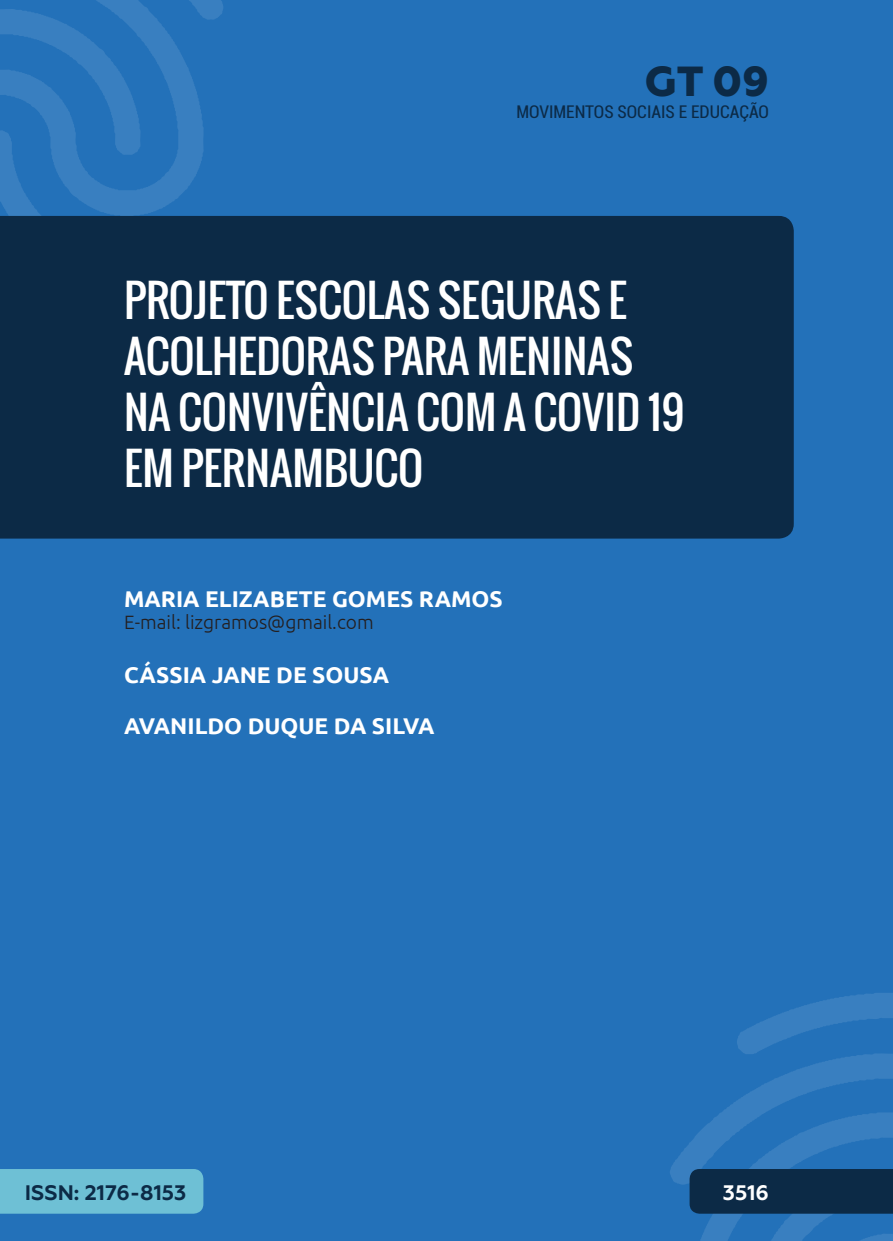
<style>
.page{position:relative;width:893px;height:1241px;background:#fff}
.page>*{position:absolute;margin:0;border:0;box-sizing:border-box;transform-origin:0 0}
._0_TÍTULO{font:43.75px/56px "Oswald";color:#fff}
.t1{font:800 42px "Geometria";color:#0c2a46}
._1_AUTOR{font:700 22.75px "Ubuntu";color:#fff}
.t2{font:700 21px "Geometria";color:#0c2a46}
.t3{font:700 21px "Geometria";color:#fff}
._2_FORMACAO{font:300 19.25px "Ubuntu";color:#231f20}
.t4{font:condensed 17.5px "Roboto";color:#0c2a46}
</style>
<div class="page">
<div style="left:0;top:0;width:893px;height:1240px;background:#2371b9"></div>
<svg style="left:0;top:0;width:223px;height:216px"></svg>
<div style="left:0;top:216px;width:794px;height:322px;background:#0c2a46"></div>
<svg style="left:670px;top:993px;width:223px;height:247px"></svg>
<div style="left:0;top:1169px;width:203px;height:44px;background:#6ec0d5"></div>
<p class="t1" style="left:644px;top:56px;width:126px">GT 09</p>
<p class="t4" style="left:516px;top:100px;width:254px">MOVIMENTOS SOCIAIS E EDUCAÇÃO</p>
<p class="_0_TÍTULO" style="left:124px;top:272px;width:562px">PROJETO ESCOLAS SEGURAS E<br>ACOLHEDORAS PARA MENINAS<br>NA CONVIVÊNCIA COM A COVID 19<br>EM PERNAMBUCO</p>
<p class="_1_AUTOR" style="left:124px;top:584px;width:380px">MARIA ELIZABETE GOMES RAMOS</p>
<p class="_2_FORMACAO" style="left:124px;top:610px;width:251px">E-mail: lizgramos@gmail.com</p>
<p class="_1_AUTOR" style="left:124px;top:660px;width:267px">CÁSSIA JANE DE SOUSA</p>
<p class="_1_AUTOR" style="left:124px;top:711px;width:312px">AVANILDO DUQUE DA SILVA</p>
<p class="t2" style="left:25px;top:1179px;width:163px">ISSN: 2176-8153</p>
<p class="t3" style="left:723px;top:1179px;width:48px">3516</p>
</div>
